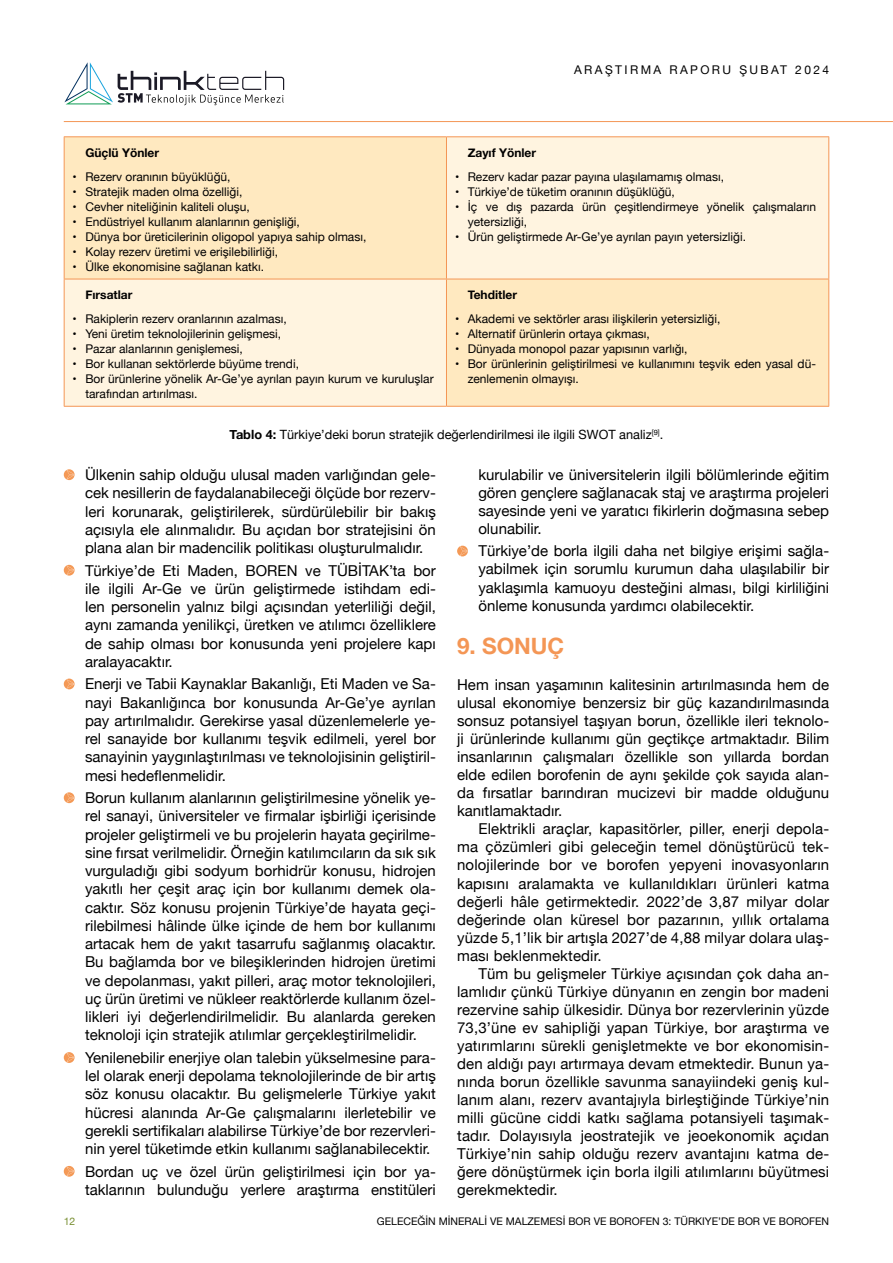
<style>
.page{position:relative;width:893px;height:1263px;background:#fff}
.page>*{position:absolute;margin:0;border:0;box-sizing:border-box;transform-origin:0 0}
.t1{font:700 22.5px "Helvetica Neue";color:#f49655}
.t2{font:15px/18.3px "Helvetica Neue";color:#000;text-align:justify}
.t3{font:12.75px "Helvetica Neue";color:#000}
.t4{font:12px/15px "Helvetica Neue";color:#000}
.t5{font:700 12px "Helvetica Neue";color:#000}
.t6{font:12px "Helvetica Neue";letter-spacing:.2em;color:#000}
.t7{font:10.5px "Helvetica Neue";color:#000}
.t8{font:10.5px "Helvetica Neue";color:#768d2e}
.s1{font-weight:700}
</style>
<div class="page">
<hr style="left:64px;top:121px;width:829px;height:1px;background:#f49655">
<svg style="left:64px;top:62px;width:220px;height:43px"></svg>
<div style="left:64px;top:469px;width:11px;height:11px;background:#f49956;border-radius:50%"></div>
<svg style="left:66px;top:470px;width:9px;height:10px"></svg>
<div style="left:64px;top:565px;width:11px;height:11px;background:#f49956;border-radius:50%"></div>
<svg style="left:66px;top:565px;width:9px;height:10px"></svg>
<div style="left:64px;top:679px;width:11px;height:10px;background:#f49956;border-radius:50%"></div>
<svg style="left:66px;top:679px;width:9px;height:10px"></svg>
<div style="left:64px;top:792px;width:11px;height:11px;background:#f49956;border-radius:50%"></div>
<svg style="left:66px;top:793px;width:9px;height:10px"></svg>
<div style="left:64px;top:1052px;width:11px;height:11px;background:#f49956;border-radius:50%"></div>
<svg style="left:66px;top:1052px;width:9px;height:10px"></svg>
<div style="left:64px;top:1166px;width:11px;height:11px;background:#f49956;border-radius:50%"></div>
<svg style="left:66px;top:1166px;width:9px;height:10px"></svg>
<div style="left:457px;top:546px;width:11px;height:10px;background:#f49956;border-radius:50%"></div>
<svg style="left:460px;top:546px;width:8px;height:10px"></svg>
<svg style="left:65px;top:137px;width:763px;height:269px;background:#feeecf"></svg>
<hr style="left:446px;top:137px;width:1px;height:142px;background:#f49655">
<hr style="left:64px;top:279px;width:382px;height:1px;background:#f49655">
<hr style="left:446px;top:279px;width:383px;height:1px;background:#f49655">
<hr style="left:446px;top:279px;width:1px;height:127px;background:#f49655">
<hr style="left:64px;top:136px;width:382px;height:1px;background:#f49655">
<hr style="left:64px;top:137px;width:1px;height:142px;background:#f49655">
<hr style="left:446px;top:136px;width:383px;height:1px;background:#f49655">
<hr style="left:828px;top:137px;width:1px;height:142px;background:#f49655">
<hr style="left:64px;top:279px;width:1px;height:127px;background:#f49655">
<hr style="left:828px;top:279px;width:1px;height:127px;background:#f49655">
<hr style="left:64px;top:406px;width:382px;height:1px;background:#f49655">
<hr style="left:446px;top:406px;width:383px;height:1px;background:#f49655">
<p class="t6" style="left:574px;top:61px;width:257px">ARAŞTIRMA RAPORU ŞUBAT 2024</p>
<p class="t5" style="left:85px;top:143px;width:75px">Güçlü Yönler</p>
<p class="t4" style="left:73px;top:169px;width:159px">• Rezerv oranının büyüklüğü,</p>
<p class="t4" style="left:73px;top:184px;width:171px">• Stratejik maden olma özelliği,</p>
<p class="t4" style="left:73px;top:199px;width:179px">• Cevher niteliğinin kaliteli oluşu,</p>
<p class="t4" style="left:73px;top:214px;width:229px">• Endüstriyel kullanım alanlarının genişliği,</p>
<p class="t4" style="left:73px;top:229px;width:295px">• Dünya bor üreticilerinin oligopol yapıya sahip olması,</p>
<p class="t4" style="left:73px;top:244px;width:207px">• Kolay rezerv üretimi ve erişilebilirliği,</p>
<p class="t4" style="left:73px;top:259px;width:193px">• Ülke ekonomisine sağlanan katkı.</p>
<p class="t5" style="left:85px;top:286px;width:49px">Fırsatlar</p>
<p class="t4" style="left:73px;top:312px;width:216px">• Rakiplerin rezerv oranlarının azalması,</p>
<p class="t4" style="left:73px;top:327px;width:210px">• Yeni üretim teknolojilerinin gelişmesi,</p>
<p class="t4" style="left:73px;top:342px;width:172px">• Pazar alanlarının genişlemesi,</p>
<p class="t4" style="left:73px;top:357px;width:228px">• Bor kullanan sektörlerde büyüme trendi,</p>
<p class="t4" style="left:85px;top:372px;width:350px;text-indent:-13px">• Bor ürünlerine yönelik Ar-Ge’ye ayrılan payın kurum ve kuruluşlar tarafından artırılması.</p>
<p class="t5" style="left:468px;top:143px;width:70px">Zayıf Yönler</p>
<p class="t4" style="left:455px;top:169px;width:270px">• Rezerv kadar pazar payına ulaşılamamış olması,</p>
<p class="t4" style="left:455px;top:184px;width:221px">• Türkiye’de tüketim oranının düşüklüğü,</p>
<p class="t4" style="left:468px;top:199px;width:350px;text-indent:-13px">• İç ve dış pazarda ürün çeşitlendirmeye yönelik çalışmaların yetersizliği,</p>
<p class="t4" style="left:455px;top:229px;width:292px">• Ürün geliştirmede Ar-Ge’ye ayrılan payın yetersizliği.</p>
<p class="t5" style="left:468px;top:286px;width:51px">Tehditler</p>
<p class="t4" style="left:455px;top:312px;width:267px">• Akademi ve sektörler arası ilişkilerin yetersizliği,</p>
<p class="t4" style="left:455px;top:327px;width:196px">• Alternatif ürünlerin ortaya çıkması,</p>
<p class="t4" style="left:455px;top:342px;width:234px">• Dünyada monopol pazar yapısının varlığı,</p>
<p class="t4" style="left:468px;top:357px;width:350px;text-indent:-13px">• Bor ürünlerinin geliştirilmesi ve kullanımını teşvik eden yasal dü&shy;zenlemenin olmayışı.</p>
<p class="t3" style="left:230px;top:425px;width:435px"><span class="s1">Tablo 4:</span> Türkiye’deki borun stratejik değerlendirilmesi ile ilgili SWOT analiz<sup>[9]</sup>.</p>
<p class="t2" style="left:85px;top:466px;width:352px">Ülkenin sahip olduğu ulusal maden varlığından gele&shy;cek nesillerin de faydalanabileceği ölçüde bor rezerv&shy;leri korunarak, geliştirilerek, sürdürülebilir bir bakış açısıyla ele alınmalıdır. Bu açıdan bor stratejisini ön plana alan bir madencilik politikası oluşturulmalıdır.</p>
<p class="t2" style="left:85px;top:562px;width:352px">Türkiye’de Eti Maden, BOREN ve TÜBİTAK’ta bor ile ilgili Ar-Ge ve ürün geliştirmede istihdam edi&shy;len personelin yalnız bilgi açısından yeterliliği değil, aynı zamanda yenilikçi, üretken ve atılımcı özelliklere de sahip olması bor konusunda yeni projelere kapı aralayacaktır.</p>
<p class="t2" style="left:85px;top:676px;width:352px">Enerji ve Tabii Kaynaklar Bakanlığı, Eti Maden ve Sa&shy;nayi Bakanlığınca bor konusunda Ar-Ge’ye ayrılan pay artırılmalıdır. Gerekirse yasal düzenlemelerle ye&shy;rel sanayide bor kullanımı teşvik edilmeli, yerel bor sanayinin yaygınlaştırılması ve teknolojisinin geliştiril&shy;mesi hedeflenmelidir.</p>
<p class="t2" style="left:85px;top:789px;width:352px">Borun kullanım alanlarının geliştirilmesine yönelik ye&shy;rel sanayi, üniversiteler ve firmalar işbirliği içerisinde projeler geliştirmeli ve bu projelerin hayata geçirilme&shy;sine fırsat verilmelidir. Örneğin katılımcıların da sık sık vurguladığı gibi sodyum borhidrür konusu, hidrojen yakıtlı her çeşit araç için bor kullanımı demek ola&shy;caktır. Söz konusu projenin Türkiye’de hayata geçi&shy;rilebilmesi hâlinde ülke içinde de hem bor kullanımı artacak hem de yakıt tasarrufu sağlanmış olacaktır.<br>Bu bağlamda bor ve bileşiklerinden hidrojen üretimi ve depolanması, yakıt pilleri, araç motor teknolojileri, uç ürün üretimi ve nükleer reaktörlerde kullanım özel&shy;likleri iyi değerlendirilmelidir. Bu alanlarda gereken teknoloji için stratejik atılımlar gerçekleştirilmelidir.</p>
<p class="t2" style="left:85px;top:1049px;width:352px">Yenilenebilir enerjiye olan talebin yükselmesine para&shy;lel olarak enerji depolama teknolojilerinde de bir artış söz konusu olacaktır. Bu gelişmelerle Türkiye yakıt hücresi alanında Ar-Ge çalışmalarını ilerletebilir ve gerekli sertifikaları alabilirse Türkiye’de bor rezervleri&shy;nin yerel tüketimde etkin kullanımı sağlanabilecektir.</p>
<p class="t2" style="left:85px;top:1163px;width:352px">Bordan uç ve özel ürün geliştirilmesi için bor ya&shy;taklarının bulunduğu yerlere araştırma enstitüleri</p>
<p class="t2" style="left:478px;top:467px;width:352px">kurulabilir ve üniversitelerin ilgili bölümlerinde eğitim gören gençlere sağlanacak staj ve araştırma projeleri sayesinde yeni ve yaratıcı fikirlerin doğmasına sebep olunabilir.</p>
<p class="t2" style="left:478px;top:543px;width:352px">Türkiye’de borla ilgili daha net bilgiye erişimi sağla&shy;yabilmek için sorumlu kurumun daha ulaşılabilir bir yaklaşımla kamuoyu desteğini alması, bilgi kirliliğini önleme konusunda yardımcı olabilecektir.</p>
<h1 class="t1" style="left:457px;top:628px;width:109px">9. SONUÇ</h1>
<p class="t2" style="left:457px;top:677px;width:374px">Hem insan yaşamının kalitesinin artırılmasında hem de ulusal ekonomiye benzersiz bir güç kazandırılmasında sonsuz potansiyel taşıyan borun, özellikle ileri teknolo&shy;ji ürünlerinde kullanımı gün geçtikçe artmaktadır. Bilim insanlarının çalışmaları özellikle son yıllarda bordan elde edilen borofenin de aynı şekilde çok sayıda alan&shy;da fırsatlar barındıran mucizevi bir madde olduğunu kanıtlamaktadır.</p>
<p class="t2" style="left:457px;top:821px;width:374px;text-indent:21px">Elektrikli araçlar, kapasitörler, piller, enerji depola&shy;ma çözümleri gibi geleceğin temel dönüştürücü tek&shy;nolojilerinde bor ve borofen yepyeni inovasyonların kapısını aralamakta ve kullanıldıkları ürünleri katma değerli hâle getirmektedir. 2022’de 3,87 milyar dolar değerinde olan küresel bor pazarının, yıllık ortalama yüzde 5,1’lik bir artışla 2027’de 4,88 milyar dolara ulaş&shy;ması beklenmektedir.</p>
<p class="t2" style="left:457px;top:965px;width:374px;text-indent:21px">Tüm bu gelişmeler Türkiye açısından çok daha an&shy;lamlıdır çünkü Türkiye dünyanın en zengin bor madeni rezervine sahip ülkesidir. Dünya bor rezervlerinin yüzde 73,3’üne ev sahipliği yapan Türkiye, bor araştırma ve yatırımlarını sürekli genişletmekte ve bor ekonomisin&shy;den aldığı payı artırmaya devam etmektedir. Bunun ya&shy;nında borun özellikle savunma sanayiindeki geniş kul&shy;lanım alanı, rezerv avantajıyla birleştiğinde Türkiye’nin milli gücüne ciddi katkı sağlama potansiyeli taşımak&shy;tadır. Dolayısıyla jeostratejik ve jeoekonomik açıdan Türkiye’nin sahip olduğu rezerv avantajını katma de&shy;ğere dönüştürmek için borla ilgili atılımlarını büyütmesi gerekmektedir.</p>
<p class="t8" style="left:64px;top:1214px;width:13px">12</p>
<p class="t7" style="left:377px;top:1214px;width:454px">GELECEĞİN MİNERALİ VE MALZEMESİ BOR VE BOROFEN 3: TÜRKIYE’DE BOR VE BOROFEN</p>
</div>
